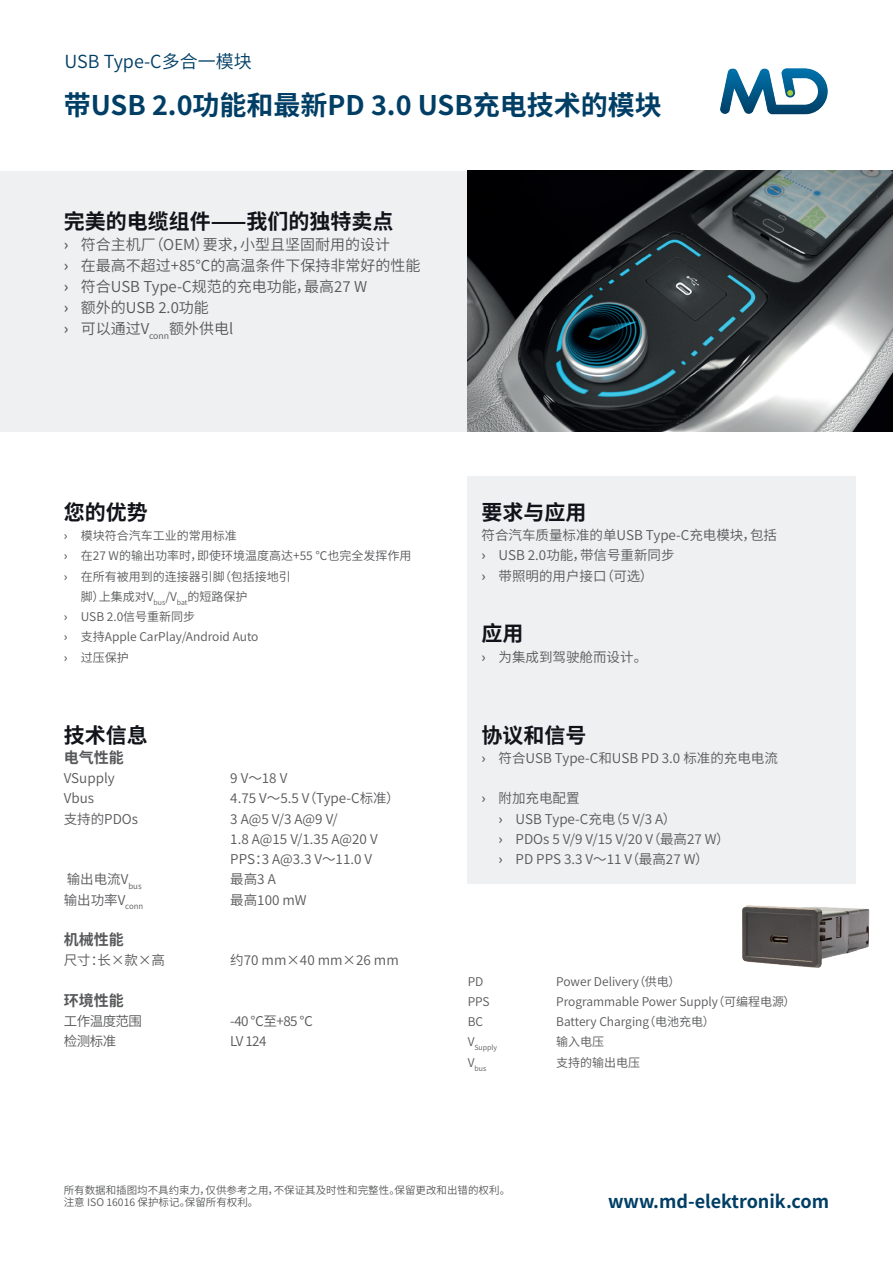
<style>
.page{position:relative;width:893px;height:1263px;background:#fff}
.page>*{position:absolute;margin:0;border:0;box-sizing:border-box;transform-origin:0 0}
.t1{font:700 27px "Source Han Sans CN";color:#003e65}
.t2{font:700 21px "Source Han Sans CN";color:#10141a}
.t3{font:700 18px "Source Han Sans CN";color:#003e65}
.t4{font:18px "Source Han Sans CN";color:#003e65}
.t5{font:15px/21px "Source Han Sans CN";color:#57585a}
.t6{font:700 15px "Source Han Sans CN";color:#57585a}
.t7{font:13.5px/20.2px "Source Han Sans CN";color:#57585a}
.t8{font:12px "Source Han Sans CN";color:#57585a}
.t9{font:10.5px/12.6px "Source Han Sans CN";color:#57585a}
.t10{font:7.05px "Source Han Sans CN";color:#57585a}
.s1{font-weight:500}
</style>
<div class="page">
<div style="left:468px;top:476px;width:388px;height:408px;background:#eff0f1"></div>
<div style="left:0;top:171px;width:893px;height:260px;background:#eff0f1"></div>
<img style="left:720px;top:69px;width:108px;height:46px">
<img style="left:468px;top:171px;width:425px;height:260px">
<img style="left:742px;top:905px;width:128px;height:63px">
<h3 class="t4" style="left:65px;top:52px;width:189px">USB Type-C多合一模块</h3>
<h1 class="t1" style="left:64px;top:90px;width:600px">带USB 2.0功能和最新PD 3.0 USB充电技术的模块</h1>
<h2 class="t2" style="left:64px;top:209px;width:331px">完美的电缆组件——我们的独特卖点</h2>
<p class="t5" style="left:64px;top:234px;width:358px"><span class="s1">›</span> 符合主机厂（OEM）要求，小型且坚固耐用的设计<br><span class="s1">›</span> 在最高不超过+85℃的高温条件下保持非常好的性能<span class="s1">›</span> 符合USB Type-C规范的充电功能，最高27 W<br><span class="s1">›</span> 额外的USB 2.0功能<br><span class="s1">›</span> 可以通过V<sub>conn</sub>额外供电l</p>
<h2 class="t2" style="left:64px;top:500px;width:85px">您的优势</h2>
<p class="t8" style="left:64px;top:529px;width:175px"><span class="s1">›</span> 模块符合汽车工业的常用标准</p>
<p class="t8" style="left:64px;top:549px;width:349px"><span class="s1">›</span> 在27 W的输出功率时，即使环境温度高达+55 ℃也完全发挥作用</p>
<p class="t8" style="left:64px;top:569px;width:229px"><span class="s1">›</span> 在所有被用到的连接器引脚（包括接地引</p>
<p class="t8" style="left:81px;top:590px;width:168px">脚）上集成对V<sub>bus</sub>/V<sub>bat</sub>的短路保护</p>
<p class="t8" style="left:64px;top:610px;width:133px"><span class="s1">›</span> USB 2.0信号重新同步</p>
<p class="t8" style="left:64px;top:630px;width:196px"><span class="s1">›</span> 支持Apple CarPlay/Android Auto</p>
<p class="t8" style="left:64px;top:650px;width:67px"><span class="s1">›</span> 过压保护</p>
<h2 class="t2" style="left:64px;top:723px;width:85px">技术信息</h2>
<p class="t6" style="left:64px;top:749px;width:61px">电气性能</p>
<p class="t7" style="left:64px;top:768px;width:52px">VSupply</p>
<p class="t7" style="left:230px;top:768px;width:59px">9 V～18 V</p>
<p class="t7" style="left:64px;top:788px;width:32px">Vbus</p>
<p class="t7" style="left:230px;top:788px;width:171px">4.75 V～5.5 V（Type-C标准）</p>
<p class="t7" style="left:64px;top:809px;width:76px">支持的PDOs</p>
<p class="t7" style="left:230px;top:809px;width:149px">3 A@5 V/3 A@9 V/<br>1.8 A@15 V/1.35 A@20 V<br>PPS：3 A@3.3 V～11.0 V</p>
<p class="t7" style="left:67px;top:869px;width:76px">输出电流V<sub>bus</sub></p>
<p class="t7" style="left:230px;top:869px;width:47px">最高3 A</p>
<p class="t7" style="left:64px;top:890px;width:81px">输出功率V<sub>conn</sub></p>
<p class="t7" style="left:230px;top:890px;width:78px">最高100 mW</p>
<p class="t6" style="left:64px;top:931px;width:61px">机械性能</p>
<p class="t7" style="left:64px;top:950px;width:103px">尺寸：长×款×高</p>
<p class="t7" style="left:230px;top:950px;width:170px">约70 mm×40 mm×26 mm</p>
<p class="t6" style="left:64px;top:992px;width:61px">环境性能</p>
<p class="t7" style="left:64px;top:1011px;width:80px">工作温度范围</p>
<p class="t7" style="left:230px;top:1011px;width:84px">-40 ℃至+85 ℃</p>
<p class="t7" style="left:64px;top:1031px;width:54px">检测标准</p>
<p class="t7" style="left:230px;top:1031px;width:38px">LV 124</p>
<h2 class="t2" style="left:482px;top:500px;width:106px">要求与应用</h2>
<p class="t7" style="left:482px;top:525px;width:297px">符合汽车质量标准的单USB Type-C充电模块，包括<span class="s1">›</span> USB 2.0功能，带信号重新同步<br><span class="s1">›</span> 带照明的用户接口（可选）</p>
<h2 class="t2" style="left:482px;top:622px;width:43px">应用</h2>
<p class="t7" style="left:482px;top:647px;width:167px"><span class="s1">›</span> 为集成到驾驶舱而设计。</p>
<h2 class="t2" style="left:482px;top:723px;width:106px">协议和信号</h2>
<p class="t7" style="left:482px;top:748px;width:298px"><span class="s1">›</span> 符合USB Type-C和USB PD 3.0 标准的充电电流</p>
<p class="t7" style="left:499px;top:788px;width:233px;text-indent:-17px"><span class="s1">›</span> 附加充电配置<br><span class="s1">›</span> USB Type-C充电（5 V/3 A）<br><span class="s1">›</span> PDOs 5 V/9 V/15 V/20 V（最高27 W）<span class="s1">›</span> PD PPS 3.3 V～11 V（最高27 W）</p>
<p class="t8" style="left:468px;top:974px;width:17px">PD</p>
<p class="t8" style="left:556px;top:974px;width:126px">Power Delivery（供电）</p>
<p class="t8" style="left:468px;top:995px;width:23px">PPS</p>
<p class="t8" style="left:556px;top:995px;width:241px">Programmable Power Supply（可编程电源）</p>
<p class="t8" style="left:468px;top:1015px;width:17px">BC</p>
<p class="t8" style="left:556px;top:1015px;width:160px">Battery Charging（电池充电）</p>
<p class="t10" style="left:468px;top:1044px;width:31px"><sup>V</sup>Supply</p>
<p class="t8" style="left:556px;top:1035px;width:49px">输入电压</p>
<p class="t10" style="left:468px;top:1064px;width:20px"><sup>V</sup>bus</p>
<p class="t8" style="left:556px;top:1055px;width:85px">支持的输出电压</p>
<p class="t9" style="left:64px;top:1184px;width:448px">所有数据和插图均不具约束力，仅供参考之用，不保证其及时性和完整性。保留更改和出错的权利。注意 ISO 16016 保护标记。保留所有权利。</p>
<h3 class="t3" style="left:608px;top:1192px;width:223px">www.md-elektronik.com</h3>
</div>
